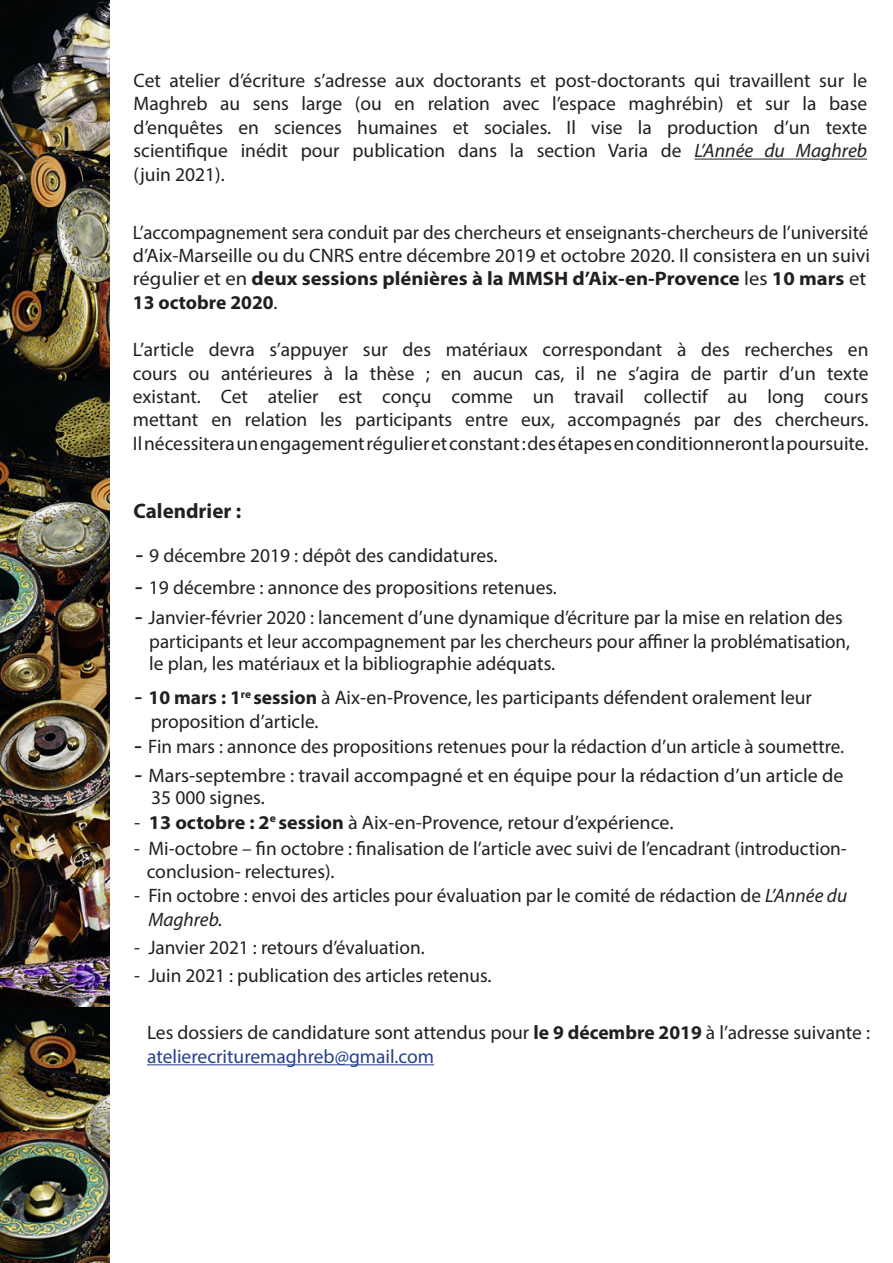
<style>
.page{position:relative;width:893px;height:1263px;background:#fff}
.page>*{position:absolute;margin:0;border:0;box-sizing:border-box;transform-origin:0 0}
.t1{font:700 21px "Myriad Pro";color:#231f20}
.t2{font:19.5px/23.4px "Myriad Pro";color:#231f20}
.t3{font:700 19.5px "Myriad Pro";color:#231f20;scale:1.06 1}
.t4{font:19.5px "Myriad Pro";color:#253f8e}
.t5{font:700 19.5px "Myriad Pro";color:#231f20}
.t6{font:italic 19.5px "Myriad Pro";color:#231f20}
.s1{font-style:italic}
.s2{font-weight:400}
.s3{font-family:"Minion Pro";font-weight:700;font-size:25.5px}
.s4{font-weight:700}
</style>
<div class="page">
<hr style="left:694px;top:159px;width:173px;height:1px;background:#231f20">
<hr style="left:147px;top:1064px;width:287px;height:1px;background:#253f8e">
<img style="left:0;top:0;width:109px;height:1008px">
<img style="left:0;top:1008px;width:109px;height:255px">
<p class="t2" style="left:134px;top:68px;width:735px">Cet atelier d’écriture s’adresse aux doctorants et post-doctorants qui travaillent sur le</p>
<p class="t2" style="left:134px;top:92px;width:735px">Maghreb au sens large (ou en relation avec l’espace maghrébin) et sur la base</p>
<p class="t2" style="left:134px;top:115px;width:735px">d’enquêtes en sciences humaines et sociales. Il vise la production d’un texte</p>
<p class="t2" style="left:134px;top:139px;width:735px">scientifique inédit pour publication dans la section Varia de <span class="s1">L’Année du Maghreb</span></p>
<p class="t2" style="left:134px;top:162px;width:93px">(juin 2021).</p>
<p class="t2" style="left:133px;top:220px;width:739px">L’accompagnement sera conduit par des chercheurs et enseignants-chercheurs de l’université d’Aix-Marseille ou du CNRS entre décembre 2019 et octobre 2020. Il consistera en un suivi</p>
<p class="t3" style="left:133px;top:266px;width:693px"><span class="s2">régulier et en</span> deux sessions plénières à la MMSH d’Aix-en-Provence <span class="s2">les</span> 10 mars <span class="s2">et</span></p>
<p class="t5" style="left:133px;top:289px;width:146px">13 octobre 2020<span class="s2">.</span></p>
<p class="t2" style="left:133px;top:338px;width:737px">L’article devra s’appuyer sur des matériaux correspondant à des recherches en cours ou antérieures à la thèse ; en aucun cas, il ne s’agira de partir d’un texte</p>
<p class="t2" style="left:133px;top:384px;width:737px">existant. Cet atelier est conçu comme un travail collectif au long cours</p>
<p class="t2" style="left:133px;top:408px;width:737px">mettant en relation les participants entre eux, accompagnés par des chercheurs.</p>
<p class="t2" style="left:133px;top:431px;width:737px">Il nécessitera un engagement régulier et constant : des étapes en conditionneront la poursuite.</p>
<p class="t1" style="left:134px;top:497px;width:109px">Calendrier :</p>
<p class="t2" style="left:135px;top:544px;width:364px"><span class="s3">-</span> 9 décembre 2019 : dépôt des candidatures.</p>
<p class="t2" style="left:135px;top:576px;width:424px"><span class="s3">-</span> 19 décembre : annonce des propositions retenues.</p>
<p class="t2" style="left:135px;top:606px;width:710px"><span class="s3">-</span> Janvier-février 2020 : lancement d’une dynamique d’écriture par la mise en relation des</p>
<p class="t2" style="left:149px;top:629px;width:702px">participants et leur accompagnement par les chercheurs pour affiner la problématisation,</p>
<p class="t2" style="left:149px;top:652px;width:408px">le plan, les matériaux et la bibliographie adéquats.</p>
<p class="t2" style="left:134px;top:686px;width:679px"><span class="s3">-</span> <span class="s4">10 mars : 1</span><sup>re</sup> <span class="s4">session</span> à Aix-en-Provence, les participants défendent oralement leur</p>
<p class="t2" style="left:151px;top:709px;width:169px">proposition d’article.</p>
<p class="t2" style="left:134px;top:734px;width:712px"><span class="s3">-</span> Fin mars : annonce des propositions retenues pour la rédaction d’un article à soumettre.</p>
<p class="t2" style="left:151px;top:786px;width:115px">35 000 signes.</p>
<p class="t2" style="left:134px;top:763px;width:711px"><span class="s3">-</span> Mars-septembre : travail accompagné et en équipe pour la rédaction d’un article de</p>
<p class="t2" style="left:134px;top:810px;width:541px">- <span class="s4">13 octobre : 2</span><sup>e</sup> <span class="s4">session</span> à Aix-en-Provence, retour d’expérience.</p>
<p class="t2" style="left:134px;top:836px;width:714px">- Mi-octobre – fin octobre : finalisation de l’article avec suivi de l’encadrant (introduction-</p>
<p class="t2" style="left:147px;top:860px;width:189px">conclusion- relectures).</p>
<p class="t2" style="left:134px;top:884px;width:714px">- Fin octobre : envoi des articles pour évaluation par le comité de rédaction de <span class="s1">L’Année du</span></p>
<p class="t6" style="left:148px;top:907px;width:76px">Maghreb.</p>
<p class="t2" style="left:134px;top:936px;width:292px">- Janvier 2021 : retours d’évaluation.</p>
<p class="t2" style="left:134px;top:963px;width:359px">- Juin 2021 : publication des articles retenus.</p>
<p class="t2" style="left:147px;top:1021px;width:725px">Les dossiers de candidature sont attendus pour <span class="s4">le 9 décembre 2019</span> à l’adresse suivante :</p>
<p class="t4" style="left:147px;top:1044px;width:289px">atelierecrituremaghreb@gmail.com</p>
</div>
